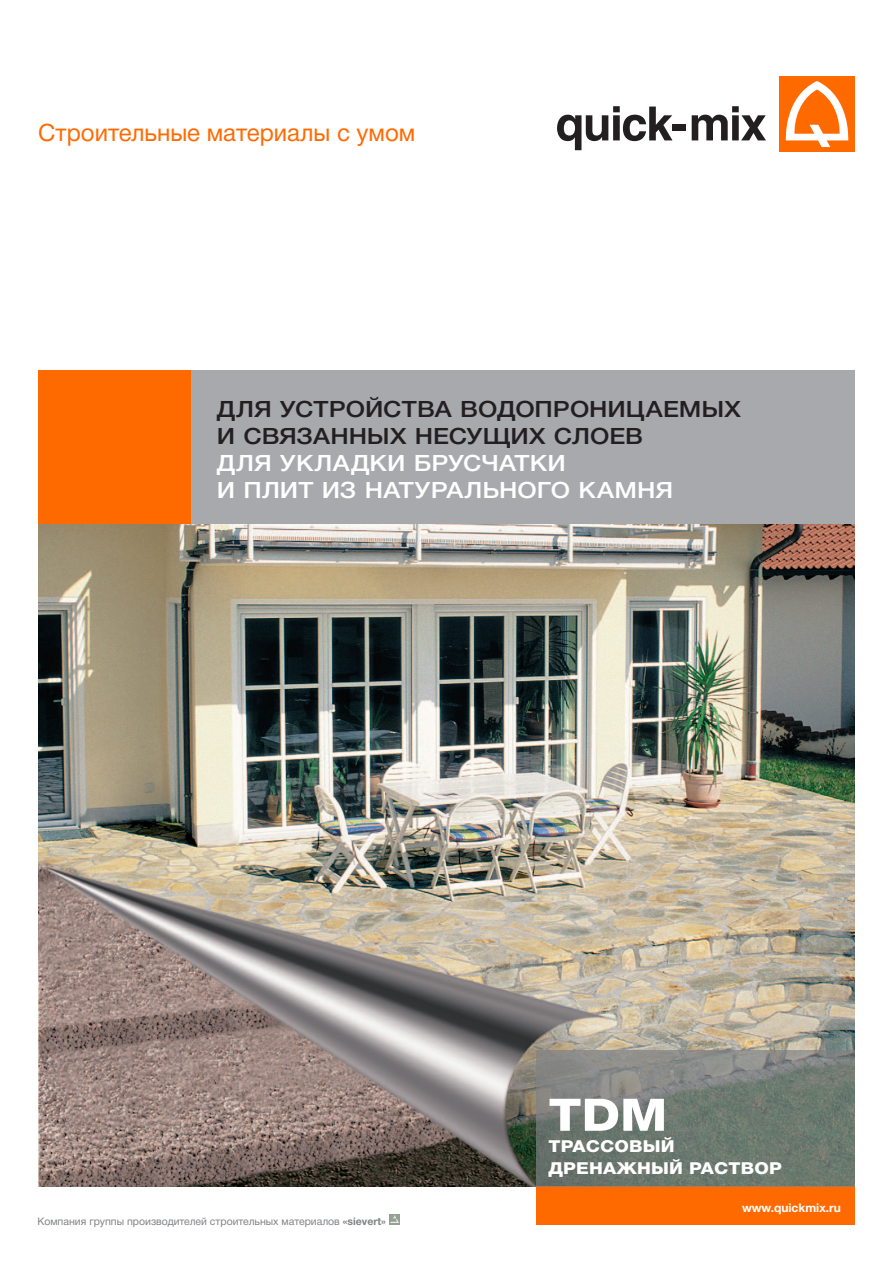
<style>
.page{position:relative;width:893px;height:1263px;background:#fff}
.page>*{position:absolute;margin:0;border:0;box-sizing:border-box;transform-origin:0 0}
.t1{font:800 45px "Helvetica Neue Cyr";color:#fff;scale:1.13 1}
.t2{font:24px "Helvetica Neue Cyr";color:#ff6a00}
.t3{font:500 22.5px/27px "Helvetica Neue Cyr";color:#231f20;scale:1.13 1}
.t4{font:500 22.5px/27px "Helvetica Neue Cyr";letter-spacing:.01em;color:#fff;scale:1.13 1}
.t5{font:800 16.5px/21.5px "Helvetica Neue Cyr";letter-spacing:.01em;color:#fff;scale:1.13 1}
.t6{font:700 12px "Helvetica Neue Cyr";color:#fff}
.t7{font:10.5px "Helvetica Neue Cyr";color:#808285}
.s1{font-weight:700}
</style>
<div class="page">
<img style="left:38px;top:523px;width:817px;height:663px">
<div style="left:38px;top:370px;width:153px;height:153px;background:#ff6a00"></div>
<div style="left:191px;top:370px;width:664px;height:153px;background:#a8a9ad"></div>
<div style="left:536px;top:1186px;width:319px;height:39px;background:#ff6a00"></div>
<svg style="left:557px;top:106px;width:115px;height:44px"></svg>
<div style="left:672px;top:124px;width:13px;height:6px;background:#231f20"></div>
<svg style="left:692px;top:106px;width:74px;height:34px"></svg>
<div style="left:779px;top:77px;width:76px;height:75px;background:#ff6a00"></div>
<svg style="left:785px;top:81px;width:64px;height:66px"></svg>
<div style="left:389px;top:1214px;width:11px;height:10px;background:#96a196"></div>
<svg style="left:390px;top:1215px;width:9px;height:8px"></svg>
<svg style="left:536px;top:1050px;width:319px;height:136px;background:#737d75"></svg>
<h2 class="t2" style="left:38px;top:119px;width:379px">Строительные материалы с умом</h2>
<h3 class="t3" style="left:217px;top:395px;width:465px">для устройства водопроницаемых и связанных несущих слоев</h3>
<h3 class="t4" style="left:217px;top:449px;width:405px">Для укладки брусчатки<br>и плит из натурального камня</h3>
<h1 class="t1" style="left:549px;top:1090px;width:106px">TDM</h1>
<h3 class="t5" style="left:549px;top:1136px;width:208px">Трассовый дренажный раствор</h3>
<p class="t7" style="left:37px;top:1215px;width:350px">Компания группы производителей строительных материалов <span class="s1">«sievert»</span></p>
<p class="t6" style="left:742px;top:1201px;width:100px">www.quickmix.ru</p>
</div>
